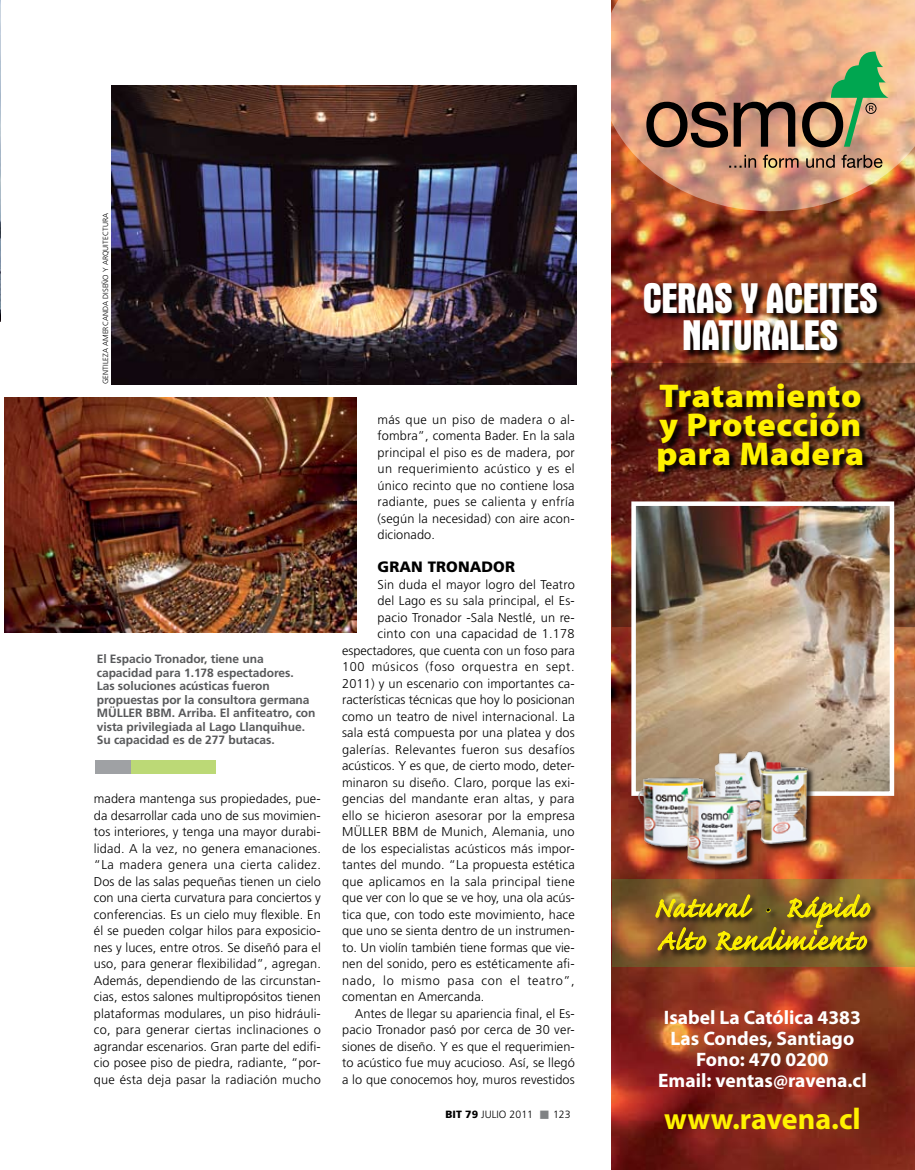
<style>
.page{position:relative;width:915px;height:1170px;background:#fff}
.page>*{position:absolute;margin:0;border:0;box-sizing:border-box;transform-origin:0 0}
.t1{font:700 condensed 43.5px/37.5px "Aurora BT";letter-spacing:-.02em;color:#fff;text-align:center}
.t2{font:36px/32.7px "Caflisch Script Pro";letter-spacing:.02em;color:#fff200}
.t3{font:900 33px/28.5px "Myriad Pro";letter-spacing:.02em;color:#fff200;text-align:justify;scale:1.05 1}
.t4{font:700 30px "Myriad Pro";color:#fff200}
.t5{font:700 19.5px/21px "Myriad Pro";color:#fff;text-align:center}
.t6{font:900 15px "Frutiger";letter-spacing:.005em;color:#000}
.t7{font:300 12.75px/16.5px "Frutiger";letter-spacing:.01em;color:#000;text-align:justify}
.t8{font:300 12.75px "Frutiger";letter-spacing:.03em;color:#000}
.t9{font:300 12.75px "Frutiger";letter-spacing:.045em;color:#000}
.t10{font:700 12px/13.5px "Frutiger";letter-spacing:-.005em;color:#58595b}
.t11{font:300 10.5px "Frutiger";letter-spacing:.005em;color:#000}
.t12{font:300 7.5px "Frutiger";letter-spacing:.005em;color:#000}
.s1{font-weight:900}
.s2{color:#808284}
.s3{color:#000}
</style>
<div class="page">
<div style="left:95px;top:760px;width:121px;height:13px;background:#bcd976"></div>
<div style="left:95px;top:760px;width:35px;height:13px;background:#9fa1a4"></div>
<img style="left:0;top:0;width:1px;height:322px">
<img style="left:111px;top:85px;width:465px;height:299px">
<img style="left:5px;top:397px;width:351px;height:235px">
<img style="left:611px;top:211px;width:303px;height:958px">
<img style="left:611px;top:0;width:303px;height:211px">
<svg style="left:801px;top:51px;width:87px;height:96px"></svg>
<svg style="left:733px;top:102px;width:62px;height:45px"></svg>
<svg style="left:646px;top:102px;width:81px;height:46px"></svg>
<img style="left:612px;top:363px;width:302px;height:263px">
<img style="left:642px;top:281px;width:243px;height:199px">
<svg style="left:612px;top:879px;width:302px;height:88px"></svg>
<div style="left:654px;top:893px;width:225px;height:66px;background:#000;opacity:.69"></div>
<svg style="left:654px;top:893px;width:216px;height:84px"></svg>
<svg style="left:729px;top:155px;width:153px;height:13px"></svg>
<img style="left:636px;top:506px;width:252px;height:284px">
<div style="left:631px;top:501px;width:262px;height:294px;border:4px solid #fff"></div>
<div style="left:638px;top:749px;width:178px;height:124px;background:#000;opacity:.79"></div>
<img style="left:638px;top:746px;width:174px;height:121px">
<p class="t12" style="left:101px;top:384px;width:171px;rotate:-90deg">g entileza amercanda diseño y arquitectura</p>
<p class="t10" style="left:97px;top:652px;width:214px">El Espacio Tronador, tiene una capacidad para 1.178 espectadores.<br>Las soluciones acústicas fueron propuestas por la consultora germana<br>MÜLLER</p>
<p class="t10" style="left:97px;top:706px;width:220px;text-indent:49px">BBM . Arriba. El anfiteatro, con vista privilegiada al Lago Llanquihue.<br>Su capacidad es de 277 butacas.</p>
<p class="t7" style="left:94px;top:790px;width:228px">madera mantenga sus propiedades, pue&shy;da desarrollar cada uno de sus movimien&shy;tos interiores, y tenga una mayor durabi&shy;lidad. A la vez, no genera emanaciones. “La madera genera una cierta calidez.<br>Dos de las salas pequeñas tienen un cielo con una cierta curvatura para conciertos y conferencias. Es un cielo muy flexible. En él se pueden colgar hilos para exposicio&shy;nes y luces, entre otros. Se diseñó para el uso, para generar flexibilidad”, agregan.<br>Además, dependiendo de las circunstan&shy;cias, estos salones multipropósitos tienen plataformas modulares, un piso hidráuli&shy;co, para generar ciertas inclinaciones o agrandar escenarios. Gran parte del edifi&shy;cio posee piso de piedra, radiante, “por&shy;que ésta deja pasar la radiación mucho</p>
<p class="t7" style="left:377px;top:411px;width:199px">más que un piso de madera o al&shy;fombra”, comenta Bader. En la sala principal el piso es de madera, por un requerimiento acústico y es el único recinto que no contiene losa radiante, pues se calienta y enfría (según la necesidad) con aire acon&shy;dicionado.</p>
<p class="t6" style="left:377px;top:557px;width:93px">GRAN TRONAD</p>
<p class="t6" style="left:493px;top:557px;width:23px">OR</p>
<p class="t7" style="left:377px;top:576px;width:199px">Sin duda el mayor logro del Teatro</p>
<p class="t7" style="left:377px;top:592px;width:198px">del Lago es su sala principal, el Es-</p>
<p class="t7" style="left:377px;top:609px;width:199px">pacio Tronador -Sala Nestlé, un re-</p>
<p class="t7" style="left:377px;top:625px;width:198px">cinto con una capacidad de 1.178</p>
<p class="t7" style="left:342px;top:642px;width:234px">espectadores, que cuenta con un foso para</p>
<p class="t9" style="left:342px;top:659px;width:234px">100 músicos (foso orquestra en sept.</p>
<p class="t7" style="left:342px;top:675px;width:234px">2011) y un escenario con importantes ca-</p>
<p class="t7" style="left:342px;top:691px;width:234px">racterísticas técnicas que hoy lo posicionan</p>
<p class="t7" style="left:342px;top:708px;width:234px">como un teatro de nivel internacional. La</p>
<p class="t7" style="left:342px;top:724px;width:234px">sala está compuesta por una platea y dos</p>
<p class="t8" style="left:342px;top:742px;width:234px">galerías. Relevantes fueron sus desafíos</p>
<p class="t7" style="left:342px;top:757px;width:234px">acústicos. Y es que, de cierto modo, deter-</p>
<p class="t7" style="left:342px;top:774px;width:234px">minaron su diseño. Claro, porque las exi-</p>
<p class="t7" style="left:342px;top:790px;width:234px">gencias del mandante eran altas, y para</p>
<p class="t7" style="left:342px;top:807px;width:234px">ello se hicieron asesorar por la empresa</p>
<p class="t7" style="left:342px;top:823px;width:28px">MÜLLER</p>
<p class="t7" style="left:342px;top:823px;width:234px;text-indent:50px">BBM de Munich, Alemania, uno de los especialistas acústicos más impor&shy;tantes del mundo. “La propuesta estética que aplicamos en la sala principal tiene que ver con lo que se ve hoy, una ola acús&shy;tica que, con todo este movimiento, hace que uno se sienta dentro de un instrumen&shy;to. U n violín también tiene formas que vie&shy;nen del sonido, pero es estéticamente afi&shy;nado, lo mismo pasa con el teatro”, comentan en Amercanda.</p>
<p class="t7" style="left:342px;top:1005px;width:234px;text-indent:13px">Antes de llegar su apariencia final, el Es&shy;pacio Tronador pasó por cerca de 30 ver&shy;siones de diseño. Y es que el requerimien&shy;to acústico fue muy acucioso. Así, se llegó a lo que conocemos hoy, muros revestidos</p>
<p class="t11" style="left:445px;top:1108px;width:127px"><span class="s1">BIT 79</span> julio 2011 <span class="s2">■</span> 123</p>
<h1 class="t1" style="left:642px;top:279px;width:237px">CERAS Y ACEITES<br>NATURALES</h1>
<h3 class="t3" style="left:656px;top:381px;width:199px">Tratamiento y Protección para Madera</h3>
<h2 class="t2" style="left:653px;top:895px;width:217px">Natural <span class="s3">·</span> Rápido<br>Alto Rendimiento</h2>
<h3 class="t5" style="left:658px;top:1006px;width:210px">Isabel La Católica 4383<br>Las Condes, Santiago<br>Fono: 470 0200<br>Email: ventas@ravena.cl</h3>
<h3 class="t4" style="left:663px;top:1099px;width:198px">www.ravena.cl</h3>
</div>
